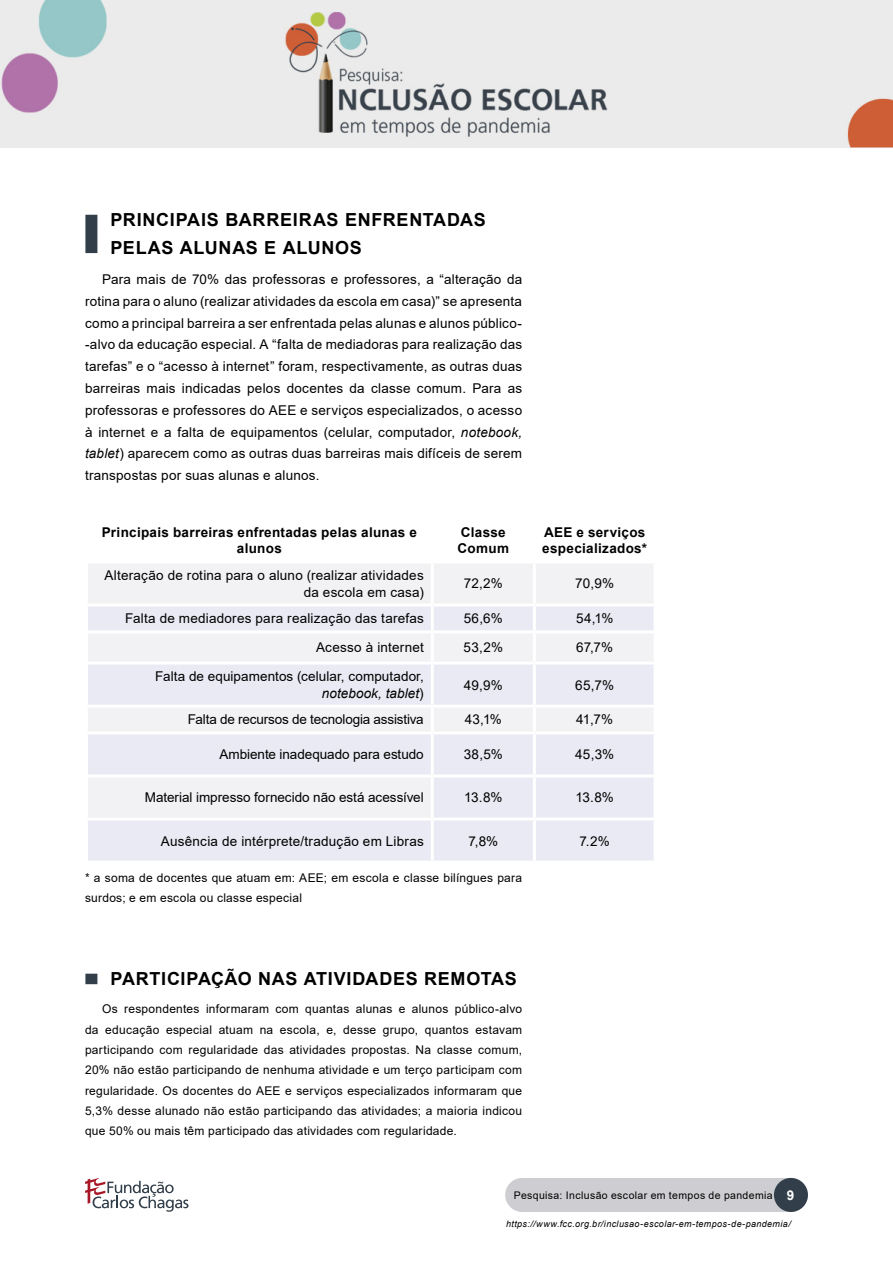
<style>
.page{position:relative;width:893px;height:1263px;background:#fff}
.page>*{position:absolute;margin:0;border:0;box-sizing:border-box;transform-origin:0 0}
.subtitulo{font:700 18px/27.9px "Arial";letter-spacing:.04em;color:#000}
.t1{font:13.5px/21.8px "Arial";letter-spacing:.015em;color:#000;text-align:right}
.t2{font:700 13.5px/16.2px "Arial";letter-spacing:.025em;color:#000}
.t3{font:13.5px "Arial";letter-spacing:-.01em;color:#000}
.t4{font:13.5px "Arial";letter-spacing:-.005em;color:#000}
.t5{font:12px/20.2px "Arial";letter-spacing:.02em;color:#000}
.t6{font:10.5px "Arial";letter-spacing:.035em;color:#000}
.t7{font:italic 9px "Arial";letter-spacing:.04em;color:#000}
.s1{font-style:italic}
.s2{font-weight:700;font-size:13.5px;color:#fff}
</style>
<div class="page">
<div style="left:505px;top:1178px;width:303px;height:34px;background:#cecdd1;border-radius:17px"></div>
<div style="left:774px;top:1178px;width:34px;height:34px;background:#323e49;border-radius:50%"></div>
<svg style="left:85px;top:1178px;width:104px;height:34px"></svg>
<img style="left:0;top:0;width:893px;height:147px">
<div style="left:85px;top:215px;width:12px;height:38px;background:#323e49"></div>
<div style="left:85px;top:974px;width:12px;height:10px;background:#323e49"></div>
<svg style="left:88px;top:564px;width:566px;height:167px"></svg>
<div style="left:88px;top:734px;width:566px;height:126px;background:#e9eaf3"></div>
<div style="left:87px;top:776px;width:345px;height:43px;background:#f2f2f4"></div>
<hr style="left:85px;top:774px;width:347px;height:3px;background:#fff">
<hr style="left:85px;top:777px;width:3px;height:40px;background:#fff">
<hr style="left:432px;top:774px;width:102px;height:3px;background:#fff">
<hr style="left:534px;top:774px;width:123px;height:3px;background:#fff">
<hr style="left:85px;top:817px;width:347px;height:3px;background:#fff">
<hr style="left:432px;top:817px;width:102px;height:3px;background:#fff">
<hr style="left:534px;top:817px;width:123px;height:3px;background:#fff">
<hr style="left:431px;top:563px;width:3px;height:40px;background:#fff">
<hr style="left:533px;top:563px;width:3px;height:40px;background:#fff">
<hr style="left:85px;top:603px;width:347px;height:3px;background:#fff">
<hr style="left:432px;top:603px;width:102px;height:3px;background:#fff">
<hr style="left:431px;top:606px;width:3px;height:24px;background:#fff">
<hr style="left:534px;top:603px;width:123px;height:3px;background:#fff">
<hr style="left:533px;top:606px;width:3px;height:24px;background:#fff">
<hr style="left:85px;top:630px;width:347px;height:3px;background:#fff">
<hr style="left:432px;top:630px;width:102px;height:3px;background:#fff">
<hr style="left:431px;top:633px;width:3px;height:29px;background:#fff">
<hr style="left:534px;top:630px;width:123px;height:3px;background:#fff">
<hr style="left:533px;top:633px;width:3px;height:29px;background:#fff">
<hr style="left:85px;top:662px;width:347px;height:3px;background:#fff">
<hr style="left:432px;top:662px;width:102px;height:3px;background:#fff">
<hr style="left:431px;top:665px;width:3px;height:40px;background:#fff">
<hr style="left:534px;top:662px;width:123px;height:3px;background:#fff">
<hr style="left:533px;top:665px;width:3px;height:40px;background:#fff">
<hr style="left:85px;top:705px;width:347px;height:3px;background:#fff">
<hr style="left:432px;top:705px;width:102px;height:3px;background:#fff">
<hr style="left:431px;top:708px;width:3px;height:23px;background:#fff">
<hr style="left:534px;top:705px;width:123px;height:3px;background:#fff">
<hr style="left:533px;top:708px;width:3px;height:23px;background:#fff">
<hr style="left:431px;top:734px;width:3px;height:40px;background:#fff">
<hr style="left:533px;top:734px;width:3px;height:40px;background:#fff">
<hr style="left:431px;top:777px;width:3px;height:40px;background:#fff">
<hr style="left:533px;top:777px;width:3px;height:40px;background:#fff">
<hr style="left:431px;top:820px;width:3px;height:40px;background:#fff">
<hr style="left:533px;top:820px;width:3px;height:40px;background:#fff">
<p class="subtitulo" style="left:111px;top:206px;width:377px">PRINCIPAIS BARREIRAS ENFRENTADAS<br>PELAS ALUNAS E ALUNOS</p>
<p class="t1" style="left:85px;top:268px;width:439px;text-align:justify;text-indent:17px">Para mais de 70% das professoras e professores, a “alteração da rotina para o aluno (realizar atividades da escola em casa)” se apresenta como a principal barreira a ser enfrentada pelas alunas e alunos público--alvo da educação especial. A “falta de mediadoras para realização das tarefas” e o “acesso à internet” foram, respectivamente, as outras duas barreiras mais indicadas pelos docentes da classe comum. Para as professoras e professores do AEE e serviços especializados, o acesso à internet e a falta de equipamentos (celular, computador, <span class="s1">notebook, tablet</span>) aparecem como as outras duas barreiras mais difíceis de serem transpostas por suas alunas e alunos.</p>
<p class="t2" style="left:102px;top:525px;width:317px;text-align:center">Principais barreiras enfrentadas pelas alunas e alunos</p>
<p class="t2" style="left:458px;top:525px;width:53px">Classe<br>Comum</p>
<p class="t2" style="left:542px;top:525px;width:106px">AEE e serviços especializados*</p>
<p class="t1" style="left:105px;top:567px;width:321px;line-height:16.2px">Alteração de rotina para o aluno (realizar atividades da escola em casa)</p>
<p class="t1" style="left:464px;top:573px;width:41px">72,2%</p>
<p class="t1" style="left:575px;top:573px;width:40px">70,9%</p>
<p class="t1" style="left:125px;top:608px;width:300px">Falta de mediadores para realização das tarefas</p>
<p class="t1" style="left:464px;top:608px;width:41px">56,6%</p>
<p class="t1" style="left:576px;top:608px;width:39px">54,1%</p>
<p class="t1" style="left:316px;top:637px;width:109px">Acesso à internet</p>
<p class="t1" style="left:464px;top:637px;width:41px">53,2%</p>
<p class="t1" style="left:576px;top:637px;width:39px">67,7%</p>
<p class="t1" style="left:155px;top:668px;width:270px;line-height:16.2px">Falta de equipamentos (celular, computador, <span class="s1">notebook, tablet</span>)</p>
<p class="t1" style="left:464px;top:674px;width:41px">49,9%</p>
<p class="t1" style="left:575px;top:674px;width:40px">65,7%</p>
<p class="t3" style="left:188px;top:710px;width:237px">Falta de recursos de tecnologia assistiva</p>
<p class="t1" style="left:465px;top:709px;width:39px">43,1%</p>
<p class="t1" style="left:576px;top:709px;width:39px">41,7%</p>
<p class="t4" style="left:219px;top:745px;width:206px">Ambiente inadequado para estudo</p>
<p class="t1" style="left:464px;top:744px;width:41px">38,5%</p>
<p class="t1" style="left:575px;top:744px;width:41px">45,3%</p>
<p class="t1" style="left:145px;top:787px;width:280px">Material impresso fornecido não está acessível</p>
<p class="t1" style="left:464px;top:787px;width:40px">13.8%</p>
<p class="t1" style="left:575px;top:787px;width:40px">13.8%</p>
<p class="t1" style="left:161px;top:830px;width:264px">Ausência de intérprete/tradução em Libras</p>
<p class="t1" style="left:468px;top:830px;width:31px">7,8%</p>
<p class="t1" style="left:579px;top:830px;width:32px">7.2%</p>
<p class="t5" style="left:85px;top:868px;width:439px">* a soma de docentes que atuam em: AEE; em escola e classe bilíngues para surdos; e em escola ou classe especial</p>
<p class="subtitulo" style="left:111px;top:964px;width:408px">PARTICIPAÇÃO NAS ATIVIDADES REMOTAS</p>
<p class="t5" style="left:85px;top:999px;width:439px;text-align:justify;text-indent:17px">Os respondentes informaram com quantas alunas e alunos público-alvo da educação especial atuam na escola, e, desse grupo, quantos estavam participando com regularidade das atividades propostas. Na classe comum, 20% não estão participando de nenhuma atividade e um terço participam com regularidade. Os docentes do AEE e serviços especializados informaram que 5,3% desse alunado não estão participando das atividades; a maioria indicou que 50% ou mais têm participado das atividades com regularidade.</p>
<p class="t6" style="left:514px;top:1188px;width:282px">Pesquisa: Inclusão escolar em tempos de pandemia <span class="s2">9</span></p>
<p class="t7" style="left:506px;top:1218px;width:286px">https://www.fcc.org.br/inclusao-escolar-em-tempos-de-pandemia/</p>
</div>
